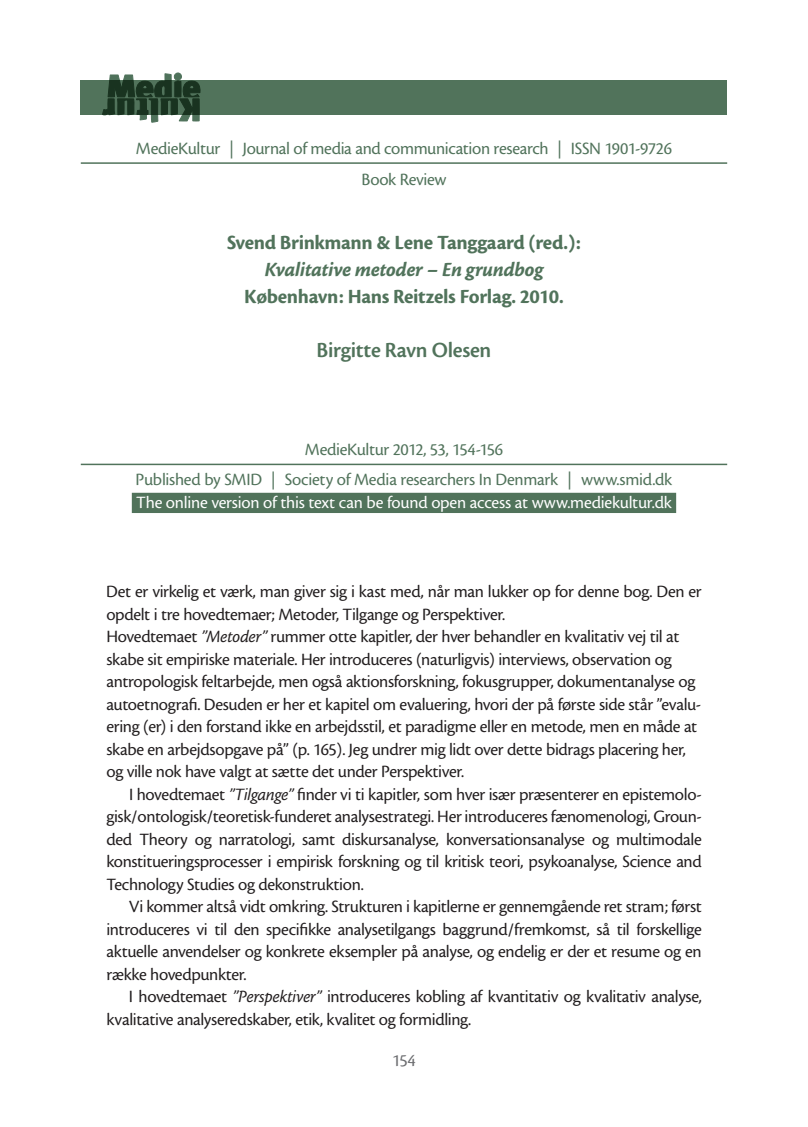
<style>
.page{position:relative;width:808px;height:1127px;background:#fff}
.page>*{position:absolute;margin:0;border:0;box-sizing:border-box;transform-origin:0 0}
.t1{font:22.5px "Cronos MM 574 15";letter-spacing:.005em;color:#51735b}
.t2{font:21px "Cronos MM 700 14";letter-spacing:.01em;color:#51735b}
.t3{font:21px "Cronos MM It 700 14";letter-spacing:.015em;color:#51735b}
.t4{font:18px/22.5px "Cronos MM 408 12";letter-spacing:-.02em;color:#231f20}
.t5{font:18px/31.2px "Cronos MM 408 12";letter-spacing:-.02em;color:#51735b;text-align:center}
.t6{font:18px "Cronos MM 408 12";letter-spacing:-.015em;color:#fff}
.t7{font:18px "Cronos MM 408 12";color:#6c6d70}
.s1{font-family:"Cronos MM It 408 12"}
</style>
<div class="page">
<hr style="left:81px;top:162px;width:646px;height:2px;background:#51735b">
<hr style="left:81px;top:464px;width:646px;height:1px;background:#51735b">
<div style="left:132px;top:493px;width:544px;height:20px;background:#51735b"></div>
<div style="left:81px;top:81px;width:646px;height:34px;background:#51735b"></div>
<svg style="left:102px;top:73px;width:98px;height:49px"></svg>
<p class="t5" style="left:136px;top:133px;width:538px">MedieKultur | Journal of media and communication research | ISSN 1901-9726<br>Book Review</p>
<p class="t2" style="left:227px;top:232px;width:354px">Svend Brinkmann &amp; Lene Tanggaard (red.):</p>
<p class="t3" style="left:265px;top:259px;width:279px">Kvalitative metoder – En grundbog</p>
<p class="t2" style="left:244px;top:286px;width:320px">København: Hans Reitzels Forlag. 2010.</p>
<p class="t1" style="left:316px;top:339px;width:176px">Birgitte Ravn Olesen</p>
<p class="t5" style="left:305px;top:434px;width:200px">MedieKultur 2012, 53, 154-156</p>
<p class="t5" style="left:136px;top:464px;width:538px">Published by SMID | Society of Media researchers In Denmark | www.smid.dk</p>
<p class="t6" style="left:136px;top:493px;width:537px">The online version of this text can be found open access at www.mediekultur.dk</p>
<p class="t4" style="left:106px;top:581px;width:597px">Det er virkelig et værk, man giver sig i kast med, når man lukker op for denne bog. Den er opdelt i tre hovedtemaer; Metoder, Tilgange og Perspektiver.<br>Hovedtemaet <span class="s1">”Metoder”</span> rummer otte kapitler, der hver behandler en kvalitativ vej til at skabe sit empiriske materiale. Her introduceres (naturligvis) interviews, observation og antropologisk feltarbejde, men også aktionsforskning, fokusgrupper, dokumentanalyse og autoetnografi. Desuden er her et kapitel om evaluering, hvori der på første side står ”evalu&shy;ering (er) i den forstand ikke en arbejdsstil, et paradigme eller en metode, men en måde at skabe en arbejdsopgave på” (p. 165). Jeg undrer mig lidt over dette bidrags placering her, og ville nok have valgt at sætte det under Perspektiver.</p>
<p class="t4" style="left:106px;top:783px;width:597px;text-align:justify;text-indent:23px">I hovedtemaet <span class="s1">”Tilgange”</span> finder vi ti kapitler, som hver især præsenterer en epistemolo&shy;gisk/ontologisk/teoretisk-funderet analysestrategi. Her introduceres fænomenologi, Groun&shy;ded Theory og narratologi, samt diskursanalyse, konversationsanalyse og multimodale konstitueringsprocesser i empirisk forskning og til kritisk teori, psykoanalyse, Science and Technology Studies og dekonstruktion.</p>
<p class="t4" style="left:106px;top:896px;width:597px;text-align:justify;text-indent:23px">Vi kommer altså vidt omkring. Strukturen i kapitlerne er gennemgående ret stram; først introduceres vi til den specifikke analysetilgangs baggrund/fremkomst, så til forskellige aktuelle anvendelser og konkrete eksempler på analyse, og endelig er der et resume og en række hovedpunkter.</p>
<p class="t4" style="left:106px;top:986px;width:597px;text-indent:22px">I hovedtemaet <span class="s1">”Perspektiver”</span> introduceres kobling af kvantitativ og kvalitativ analyse, kvalitative analyseredskaber, etik, kvalitet og formidling.</p>
<p class="t7" style="left:392px;top:1051px;width:25px">154</p>
</div>
